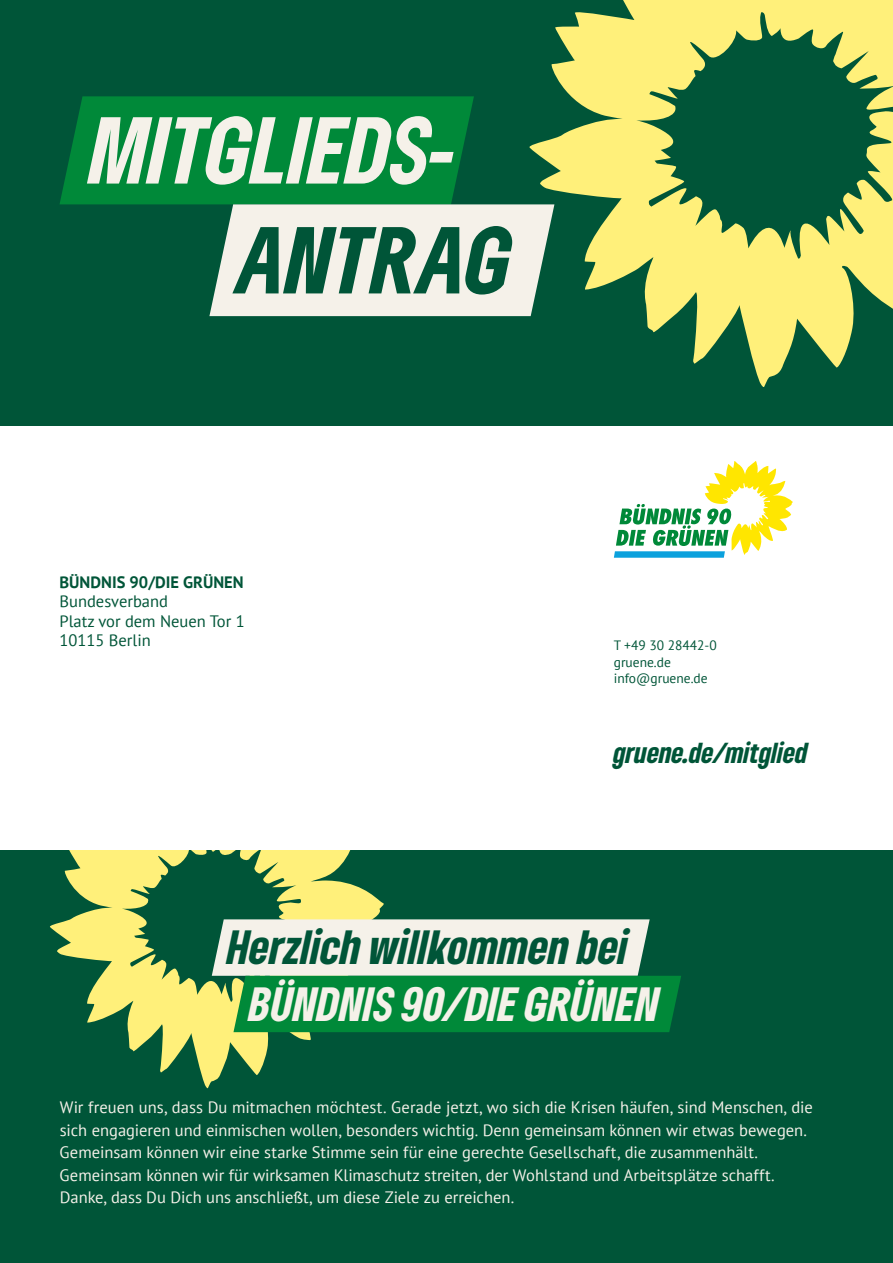
<style>
.page{position:relative;width:893px;height:1263px;background:#fff}
.page>*{position:absolute;margin:0;border:0;box-sizing:border-box;transform-origin:0 0}
.t1{font:italic 900 condensed 88.5px "Gruene Type";color:#f5f1e9}
.t2{font:italic 900 condensed 88.5px "Gruene Type";color:#005538}
.t3{font:italic 900 condensed 44.85px "Gruene Type";color:#005538}
.t4{font:italic 900 condensed 44.85px "Gruene Type";color:#f5f1e9}
.t5{font:italic 900 condensed 27px "Gruene Type";color:#005538}
.t6{font:16.5px/22.5px "PT Sans";color:#f5f1e9}
.t7{font:16.5px/19.5px "PT Sans";color:#005538}
.t8{font:700 16.5px "PT Sans";color:#005538}
.t9{font:13.5px/16.5px "PT Sans";color:#005538}
</style>
<div class="page">
<div style="left:0;top:0;width:893px;height:425px;background:#005538"></div>
<div style="left:0;top:850px;width:893px;height:413px;background:#005538"></div>
<svg style="left:50px;top:850px;width:334px;height:239px"></svg>
<svg style="left:212px;top:919px;width:469px;height:113px;background:#74b789"></svg>
<svg style="left:529px;top:0;width:364px;height:387px"></svg>
<svg style="left:60px;top:96px;width:494px;height:220px"></svg>
<svg style="left:614px;top:461px;width:179px;height:97px"></svg>
<h1 class="t1" style="left:90px;top:91px;width:368px">MITGLIEDS-</h1>
<h1 class="t2" style="left:237px;top:201px;width:276px">ANTRAG</h1>
<p class="t8" style="left:60px;top:571px;width:186px">BÜNDNIS 90/DIE GRÜNEN</p>
<p class="t7" style="left:60px;top:591px;width:187px">Bundesverband<br>Platz vor dem Neuen Tor 1<br>10115 Berlin</p>
<p class="t9" style="left:614px;top:637px;width:105px">T +49 30 28442-0 gruene.de info@gruene.de</p>
<h3 class="t5" style="left:614px;top:734px;width:196px">gruene.de/mitglied</h3>
<h2 class="t3" style="left:228px;top:918px;width:403px">Herzlich willkommen bei</h2>
<h2 class="t4" style="left:249px;top:974px;width:412px">BÜNDNIS 90/DIE GRÜNEN</h2>
<p class="t6" style="left:60px;top:1096px;width:755px">Wir freuen uns, dass Du mitmachen möchtest. Gerade jetzt, wo sich die Krisen häufen, sind Menschen, die sich engagieren und einmischen wollen, besonders wichtig. Denn gemeinsam können wir etwas bewegen.<br>Gemeinsam können wir eine starke Stimme sein für eine gerechte Gesellschaft, die zusammenhält.<br>Gemeinsam können wir für wirksamen Klimaschutz streiten, der Wohlstand und Arbeitsplätze schafft.<br>Danke, dass Du Dich uns anschließt, um diese Ziele zu erreichen.</p>
</div>
